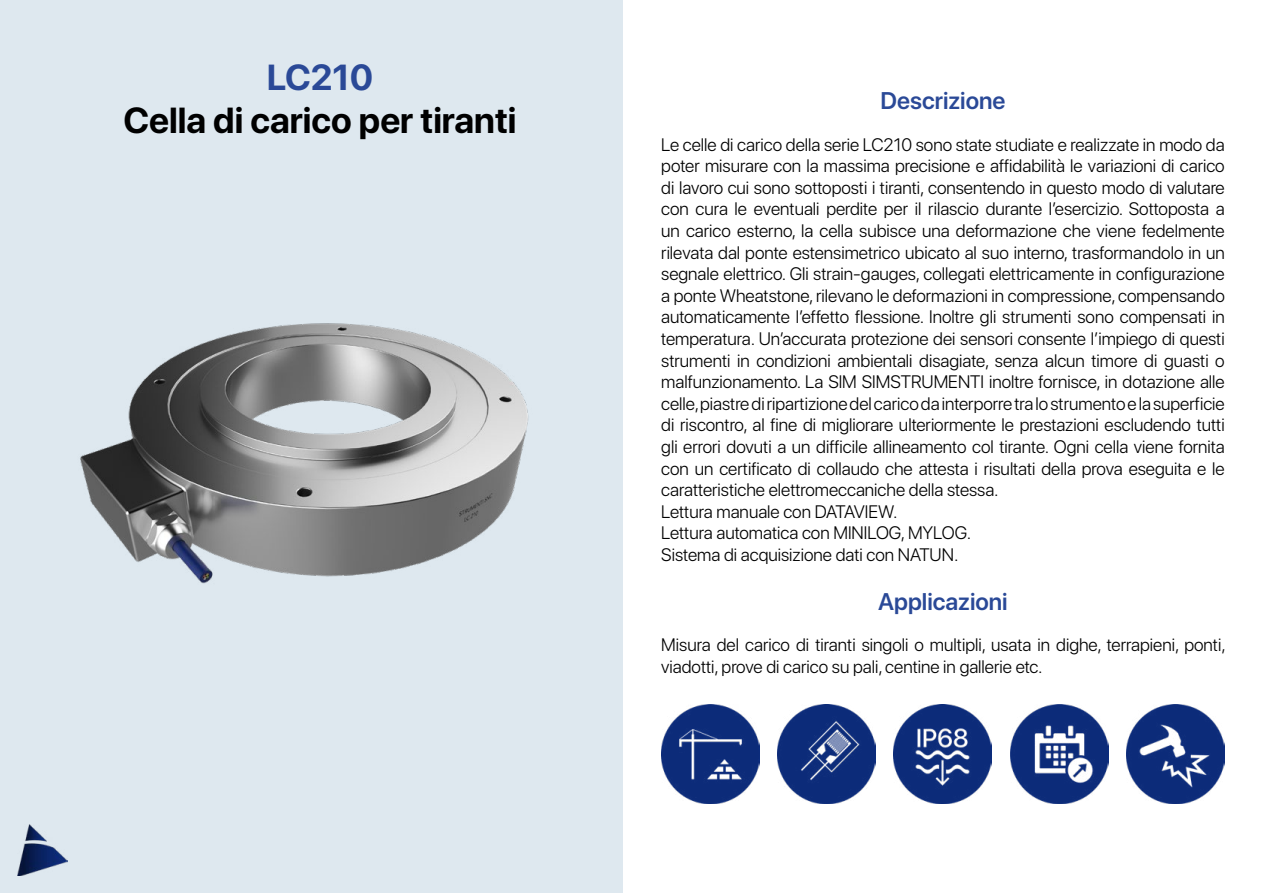
<style>
.page{position:relative;width:1263px;height:893px;background:#fff}
.page>*{position:absolute;margin:0;border:0;box-sizing:border-box;transform-origin:0 0}
.t1{font:700 36px "SF Pro Display";color:#000}
.t2{font:700 36px "SF Pro Display";color:#2a4997}
.t3{font:600 24px "SF Pro Display";color:#2a4997}
.t4{font:300 18px/21.6px "SF Pro Display";color:#000}
</style>
<div class="page">
<div style="left:0;top:0;width:623px;height:893px;background:#dee8ef"></div>
<img style="left:80px;top:323px;width:449px;height:261px">
<img style="left:661px;top:705px;width:98px;height:98px">
<img style="left:1127px;top:705px;width:98px;height:98px">
<img style="left:894px;top:705px;width:98px;height:98px">
<img style="left:777px;top:705px;width:99px;height:98px">
<img style="left:1010px;top:705px;width:98px;height:98px">
<img style="left:17px;top:824px;width:51px;height:52px">
<h1 class="t2" style="left:267px;top:56px;width:108px">LC210</h1>
<h1 class="t1" style="left:123px;top:99px;width:394px">Cella di carico per tiranti</h1>
<h2 class="t3" style="left:880px;top:84px;width:126px">Descrizione</h2>
<p class="t4" style="left:661px;top:134px;width:565px">Le celle di carico della serie LC210 sono state studiate e realizzate in modo da poter misurare con la massima precisione e affidabilità le variazioni di carico di lavoro cui sono sottoposti i tiranti, consentendo in questo modo di valutare con cura le eventuali perdite per il rilascio durante l’esercizio. Sottoposta a un carico esterno, la cella subisce una deformazione che viene fedelmente rilevata dal ponte estensimetrico ubicato al suo interno, trasformandolo in un segnale elettrico. Gli strain-gauges, collegati elettricamente in configurazione a ponte Wheatstone, rilevano le deformazioni in compressione, compensando automaticamente l’effetto flessione. Inoltre gli strumenti sono compensati in temperatura. Un’accurata protezione dei sensori consente l’impiego di questi strumenti in condizioni ambientali disagiate, senza alcun timore di guasti o malfunzionamento. La SIM SIMSTRUMENTI inoltre fornisce, in dotazione alle celle, piastre di ripartizione del carico da interporre tra lo strumento e la superficie di riscontro, al fine di migliorare ulteriormente le prestazioni escludendo tutti gli errori dovuti a un difficile allineamento col tirante. Ogni cella viene fornita con un certificato di collaudo che attesta i risultati della prova eseguita e le caratteristiche elettromeccaniche della stessa.<br>Lettura manuale con DATAVIEW.<br>Lettura automatica con MINILOG, MYLOG.<br>Sistema di acquisizione dati con NATUN.</p>
<h2 class="t3" style="left:878px;top:584px;width:131px">Applicazioni</h2>
<p class="t4" style="left:661px;top:634px;width:566px">Misura del carico di tiranti singoli o multipli, usata in dighe, terrapieni, ponti, viadotti, prove di carico su pali, centine in gallerie etc.</p>
</div>
